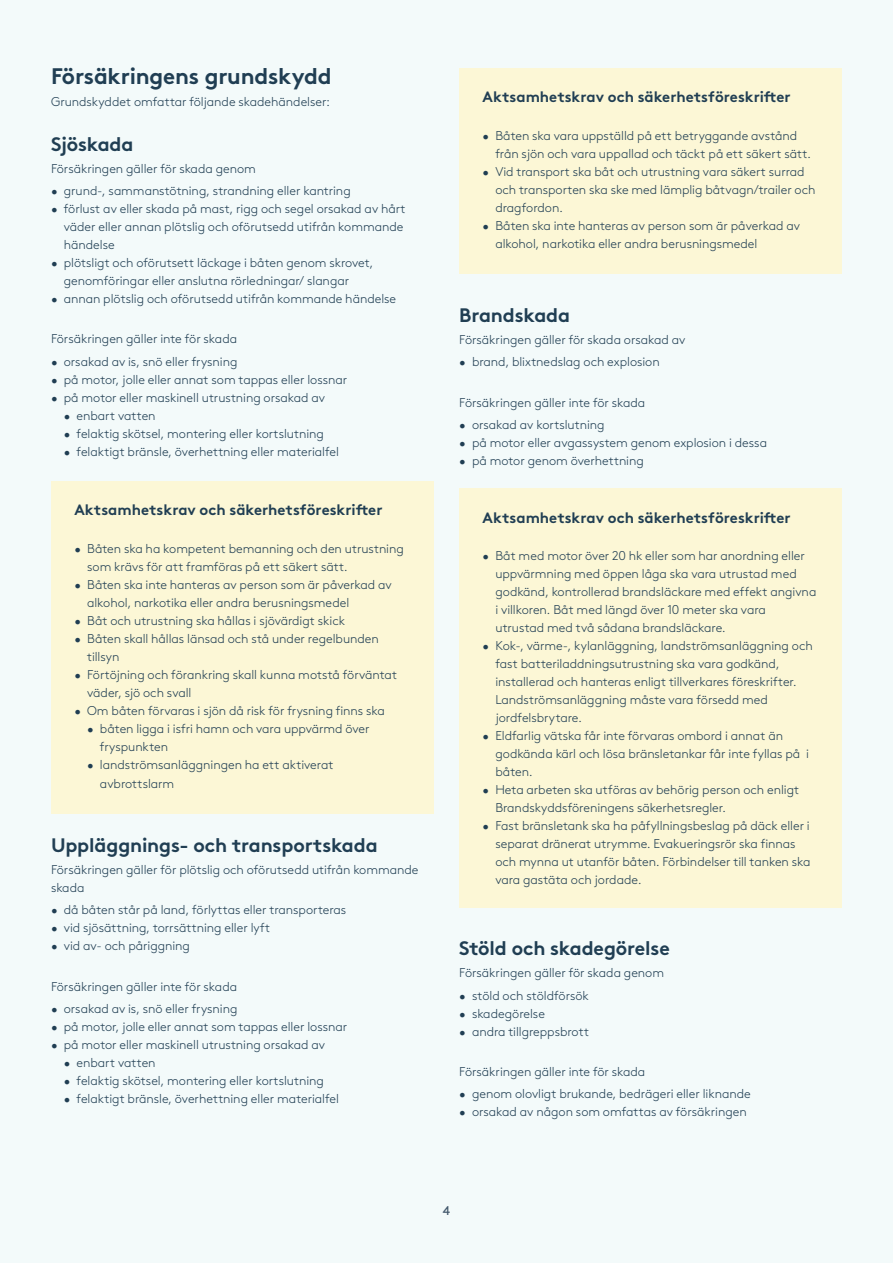
<style>
.page{position:relative;width:893px;height:1263px;background:#f3fafa}
.page>*{position:absolute;margin:0;border:0;box-sizing:border-box;transform-origin:0 0}
.t1{font:700 22.5px "Gjen Brown OT";letter-spacing:-.01em;color:#203e53}
.t2{font:700 19.5px "Gjen Brown OT";letter-spacing:-.005em;color:#203e53}
.t3{font:15px "Gjen Brown OT Bold Alt";color:#203e53}
.t4{font:300 12.75px/18px "Gjen Brown OT";color:#203e53}
.t5{font:12.75px "Gjen Brown OT";color:#43586c}
</style>
<div class="page">
<div style="left:51px;top:481px;width:383px;height:332px;background:#fcf7d6"></div>
<div style="left:459px;top:68px;width:383px;height:206px;background:#fcf7d6"></div>
<div style="left:459px;top:489px;width:383px;height:419px;background:#fcf7d6"></div>
<h1 class="t1" style="left:51px;top:58px;width:282px">Försäkringens grundskydd</h1>
<p class="t4" style="left:51px;top:92px;width:281px">Grundskyddet omfattar följande skadehändelser:</p>
<h2 class="t2" style="left:51px;top:128px;width:84px">Sjöskada</h2>
<p class="t4" style="left:51px;top:158px;width:206px">Försäkringen gäller för skada genom</p>
<p class="t4" style="left:51px;top:181px;width:301px">• grund-, sammanstötning, strandning eller kantring</p>
<p class="t4" style="left:64px;top:199px;width:343px;text-indent:-13px">• förlust av eller skada på mast, rigg och segel orsakad av hårt väder eller annan plötslig och oförutsedd utifrån kommande händelse</p>
<p class="t4" style="left:64px;top:253px;width:311px;text-indent:-13px">• plötsligt och oförutsett läckage i båten genom skrovet, genomföringar eller anslutna rörledningar/ slangar</p>
<p class="t4" style="left:51px;top:289px;width:347px">• annan plötslig och oförutsedd utifrån kommande händelse</p>
<p class="t4" style="left:51px;top:329px;width:188px">Försäkringen gäller inte för skada</p>
<p class="t4" style="left:51px;top:351px;width:188px">• orsakad av is, snö eller frysning</p>
<p class="t4" style="left:51px;top:369px;width:298px">• på motor, jolle eller annat som tappas eller lossnar</p>
<p class="t4" style="left:51px;top:387px;width:276px">• på motor eller maskinell utrustning orsakad av</p>
<p class="t4" style="left:64px;top:405px;width:93px">• enbart vatten</p>
<p class="t4" style="left:64px;top:423px;width:262px">• felaktig skötsel, montering eller kortslutning</p>
<p class="t4" style="left:64px;top:441px;width:277px">• felaktigt bränsle, överhettning eller materialfel</p>
<p class="t3" style="left:74px;top:498px;width:310px">Aktsamhetskrav och säkerhetsföreskrifter</p>
<p class="t4" style="left:87px;top:538px;width:318px;text-indent:-13px">• Båten ska ha kompetent bemanning och den utrustning som krävs för att framföras på ett säkert sätt.</p>
<p class="t4" style="left:87px;top:574px;width:306px;text-indent:-13px">• Båten ska inte hanteras av person som är påverkad av alkohol, narkotika eller andra berusningsmedel</p>
<p class="t4" style="left:74px;top:610px;width:272px">• Båt och utrustning ska hållas i sjövärdigt skick</p>
<p class="t4" style="left:87px;top:628px;width:293px;text-indent:-13px">• Båten skall hållas länsad och stå under regelbunden tillsyn</p>
<p class="t4" style="left:87px;top:664px;width:311px;text-indent:-13px">• Förtöjning och förankring skall kunna motstå förväntat väder, sjö och svall</p>
<p class="t4" style="left:74px;top:700px;width:312px">• Om båten förvaras i sjön då risk för frysning finns ska</p>
<p class="t4" style="left:100px;top:718px;width:271px;text-indent:-13px">• båten ligga i isfri hamn och vara uppvärmd över fryspunkten</p>
<p class="t4" style="left:100px;top:754px;width:235px;line-height:19.5px;text-indent:-13px">• landströmsanläggningen ha ett aktiverat avbrottslarm</p>
<h2 class="t2" style="left:51px;top:829px;width:328px">Uppläggnings- och transportskada</h2>
<p class="t4" style="left:51px;top:860px;width:369px">Försäkringen gäller för plötslig och oförutsedd utifrån kommande skada</p>
<p class="t4" style="left:51px;top:900px;width:297px">• då båten står på land, förlyttas eller transporteras</p>
<p class="t4" style="left:51px;top:918px;width:221px">• vid sjösättning, torrsättning eller lyft</p>
<p class="t4" style="left:51px;top:936px;width:141px">• vid av- och påriggning</p>
<p class="t4" style="left:51px;top:976px;width:188px">Försäkringen gäller inte för skada</p>
<p class="t4" style="left:51px;top:999px;width:188px">• orsakad av is, snö eller frysning</p>
<p class="t4" style="left:51px;top:1017px;width:298px">• på motor, jolle eller annat som tappas eller lossnar</p>
<p class="t4" style="left:51px;top:1035px;width:276px">• på motor eller maskinell utrustning orsakad av</p>
<p class="t4" style="left:64px;top:1053px;width:93px">• enbart vatten</p>
<p class="t4" style="left:64px;top:1071px;width:262px">• felaktig skötsel, montering eller kortslutning</p>
<p class="t4" style="left:64px;top:1089px;width:277px">• felaktigt bränsle, överhettning eller materialfel</p>
<p class="t3" style="left:483px;top:85px;width:310px">Aktsamhetskrav och säkerhetsföreskrifter</p>
<p class="t4" style="left:495px;top:125px;width:317px;text-indent:-13px">• Båten ska vara uppställd på ett betryggande avstånd från sjön och vara uppallad och täckt på ett säkert sätt.</p>
<p class="t4" style="left:495px;top:161px;width:322px;text-indent:-13px">• Vid transport ska båt och utrustning vara säkert surrad och transporten ska ske med lämplig båtvagn/trailer och dragfordon.</p>
<p class="t4" style="left:495px;top:215px;width:306px;text-indent:-13px">• Båten ska inte hanteras av person som är påverkad av alkohol, narkotika eller andra berusningsmedel</p>
<h2 class="t2" style="left:459px;top:299px;width:112px">Brandskada</h2>
<p class="t4" style="left:459px;top:330px;width:228px">Försäkringen gäller för skada orsakad av</p>
<p class="t4" style="left:459px;top:352px;width:202px">• brand, blixtnedslag och explosion</p>
<p class="t4" style="left:459px;top:392px;width:188px">Försäkringen gäller inte för skada</p>
<p class="t4" style="left:459px;top:414px;width:147px">• orsakad av kortslutning</p>
<p class="t4" style="left:459px;top:432px;width:309px">• på motor eller avgassystem genom explosion i dessa</p>
<p class="t4" style="left:459px;top:450px;width:186px">• på motor genom överhettning</p>
<p class="t3" style="left:483px;top:505px;width:310px">Aktsamhetskrav och säkerhetsföreskrifter</p>
<p class="t4" style="left:495px;top:546px;width:323px;text-indent:-13px">• Båt med motor över 20 hk eller som har anordning eller uppvärmning med öppen låga ska vara utrustad med godkänd, kontrollerad brandsläckare med effekt angivna i villkoren. Båt med längd över 10 meter ska vara utrustad med två sådana brandsläckare.</p>
<p class="t4" style="left:495px;top:636px;width:319px;text-indent:-13px">• Kok-, värme-, kylanläggning, landströmsanläggning och fast batteriladdningsutrustning ska vara godkänd, installerad och hanteras enligt tillverkares föreskrifter.<br>Landströmsanläggning måste vara försedd med jordfelsbrytare.</p>
<p class="t4" style="left:495px;top:726px;width:315px;text-indent:-13px">• Eldfarlig vätska får inte förvaras ombord i annat än godkända kärl och lösa bränsletankar får inte fyllas på i båten.</p>
<p class="t4" style="left:495px;top:780px;width:305px;text-indent:-13px">• Heta arbeten ska utföras av behörig person och enligt<br>Brandskyddsföreningens säkerhetsregler.</p>
<p class="t4" style="left:495px;top:816px;width:317px;text-indent:-13px">• Fast bränsletank ska ha påfyllningsbeslag på däck eller i separat dränerat utrymme. Evakueringsrör ska finnas och mynna ut utanför båten. Förbindelser till tanken ska vara gastäta och jordade.</p>
<h2 class="t2" style="left:459px;top:932px;width:212px">Stöld och skadegörelse</h2>
<p class="t4" style="left:459px;top:963px;width:206px">Försäkringen gäller för skada genom</p>
<p class="t4" style="left:459px;top:985px;width:131px">• stöld och stöldförsök</p>
<p class="t4" style="left:459px;top:1003px;width:87px">• skadegörelse</p>
<p class="t4" style="left:459px;top:1021px;width:131px">• andra tillgreppsbrott</p>
<p class="t4" style="left:459px;top:1061px;width:188px">Försäkringen gäller inte för skada</p>
<p class="t4" style="left:459px;top:1084px;width:293px">• genom olovligt brukande, bedrägeri eller liknande</p>
<p class="t4" style="left:459px;top:1102px;width:289px">• orsakad av någon som omfattas av försäkringen</p>
<p class="t5" style="left:443px;top:1201px;width:9px">4</p>
</div>
